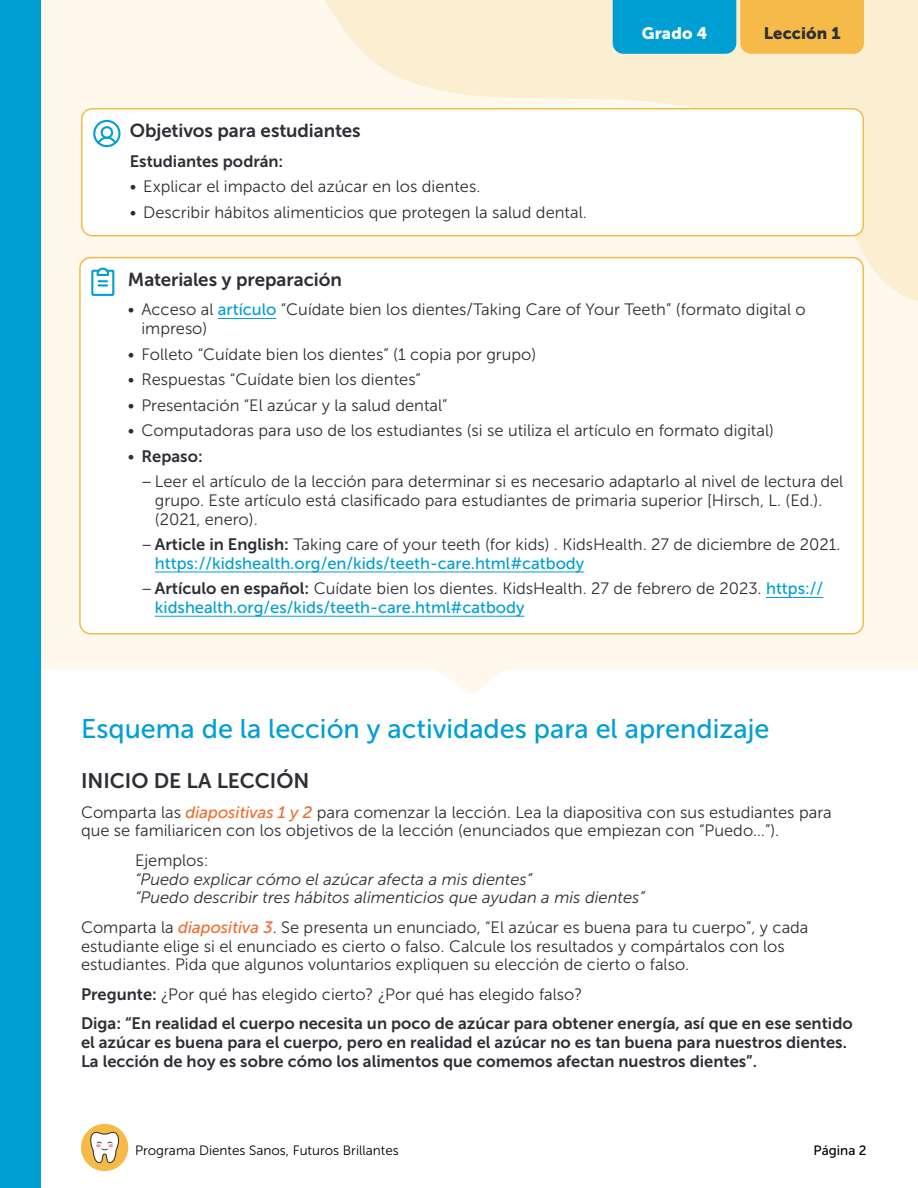
<style>
.page{position:relative;width:918px;height:1188px;background:#fff}
.page>*{position:absolute;margin:0;border:0;box-sizing:border-box;transform-origin:0 0}
.t1{font:27px "Museo Sans 500";color:#009fd3}
.t2{font:21px "Museo Sans 700";color:#2c2f35}
.t3{font:18.75px "Museo Sans 700";letter-spacing:-.005em;color:#2c2f35}
.t4{font:16.5px/18.8px "Museo Sans 300";color:#2c2f35}
.t5{font:16.5px/18.8px "Museo Sans 700";color:#2c2f35}
.t6{font:italic 16.5px/18.8px "Museo Sans 300";color:#2c2f35}
.t7{font:16.5px "Museo Sans 500";color:#009fd3}
.t8{font:16.5px "Museo Sans 900";letter-spacing:.01em;color:#2c2f35}
.t9{font:16.5px "Museo Sans 900";letter-spacing:.01em;color:#fff}
.t10{font:13.5px "Museo Sans 300";color:#000}
.t11{font:13.5px "Museo Sans 500";color:#000}
.s1{font-family:"Museo Sans 500";color:#009fd3}
.s2{font-family:"Museo Sans 300"}
.s3{font-family:"Museo Sans Rounded 300"}
.s4{font-family:"Museo Sans 700"}
.s5{font-family:"Museo Sans 500";font-style:italic;color:#ed6c2d}
</style>
<div class="page">
<div style="left:0;top:0;width:918px;height:669px;background:#fef8ed"></div>
<svg style="left:433px;top:669px;width:76px;height:25px"></svg>
<div style="left:0;top:0;width:40px;height:1188px;background:#009fd3"></div>
<svg style="left:306px;top:0;width:612px;height:301px;fill:#fceed1"></svg>
<div style="left:81px;top:1124px;width:47px;height:47px;background:#f5ba47;border-radius:50%"></div>
<svg style="left:90px;top:1132px;width:29px;height:31px"></svg>
<div style="left:82px;top:109px;width:781px;height:127px;background:#fff;border-radius:11px"></div>
<div style="left:81px;top:108px;width:783px;height:129px;border:2px solid #f5ba47;border-radius:11px"></div>
<div style="left:80px;top:258px;width:783px;height:376px;background:#fff;border-radius:11px"></div>
<hr style="left:218px;top:318px;width:58px;height:1px;background:#009fd3">
<hr style="left:155px;top:572px;width:429px;height:1px;background:#009fd3">
<hr style="left:766px;top:597px;width:57px;height:1px;background:#009fd3">
<hr style="left:155px;top:616px;width:370px;height:1px;background:#009fd3">
<div style="left:79px;top:257px;width:785px;height:378px;border:2px solid #f5ba47;border-radius:11px"></div>
<div style="left:93px;top:120px;width:28px;height:27px;border:2px solid #009fd3;border-radius:50%"></div>
<div style="left:101px;top:126px;width:12px;height:13px;border:2px solid #009fd3;border-radius:50%"></div>
<svg style="left:96px;top:136px;width:22px;height:10px"></svg>
<div style="left:91px;top:270px;width:23px;height:26px;border:2px solid #009fd3"></div>
<svg style="left:95px;top:267px;width:15px;height:19px"></svg>
<svg style="left:613px;top:0;width:251px;height:54px;background:#7eae8e"></svg>
<p class="t3" style="left:130px;top:120px;width:232px">Objetivos para estudiantes</p>
<p class="t5" style="left:130px;top:152px;width:155px">Estudiantes podrán:</p>
<p class="t4" style="left:130px;top:177px;width:352px">• Explicar el impacto del azúcar en los dientes.</p>
<p class="t4" style="left:130px;top:203px;width:459px">• Describir hábitos alimenticios que protegen la salud dental.</p>
<p class="t9" style="left:642px;top:24px;width:67px">Grado 4</p>
<p class="t8" style="left:764px;top:24px;width:78px">Lección 1</p>
<p class="t3" style="left:128px;top:269px;width:215px">Materiales y preparación</p>
<p class="t4" style="left:141px;top:301px;width:666px;text-indent:-13px">• Acceso al <span class="s1">artículo</span> “Cuídate bien los dientes/Taking Care of Your Teeth” (formato digital o impreso)</p>
<p class="t4" style="left:128px;top:345px;width:410px">• Folleto “Cuídate bien los dientes” (1 copia por grupo)</p>
<p class="t4" style="left:128px;top:370px;width:295px">• Respuestas “Cuídate bien los dientes”</p>
<p class="t4" style="left:128px;top:396px;width:321px">• Presentación “El azúcar y la salud dental”</p>
<p class="t4" style="left:128px;top:421px;width:647px">• Computadoras para uso de los estudiantes (si se utiliza el artículo en formato digital)</p>
<p class="t5" style="left:128px;top:447px;width:76px"><span class="s2">•</span> Repaso:</p>
<p class="t4" style="left:155px;top:472px;width:690px;text-indent:-13px"><span class="s3">–</span> Leer el artículo de la lección para determinar si es necesario adaptarlo al nivel de lectura del grupo. Este artículo está clasificado para estudiantes de primaria superior [Hirsch, L. (Ed.). (2021, enero).</p>
<p class="t4" style="left:141px;top:535px;width:701px"><span class="s3">–</span> <span class="s4">Article in English:</span> Taking care of your teeth (for kids) . KidsHealth. 27 de diciembre de 2021.</p>
<p class="t7" style="left:155px;top:554px;width:431px">https://kidshealth.org/en/kids/teeth-care.html#catbody</p>
<p class="t4" style="left:141px;top:579px;width:683px"><span class="s3">–</span> <span class="s4">Artículo en español:</span> Cuídate bien los dientes. KidsHealth. 27 de febrero de 2023. <span class="s1">https://</span></p>
<p class="t7" style="left:155px;top:598px;width:371px">kidshealth.org/es/kids/teeth-care.html#catbody</p>
<h1 class="t1" style="left:81px;top:714px;width:690px">Esquema de la lección y actividades para el aprendizaje</h1>
<p class="t2" style="left:81px;top:769px;width:230px">INICIO DE LA LECCIÓN</p>
<p class="t4" style="left:81px;top:803px;width:752px">Comparta las <span class="s5">diapositivas 1 y 2</span> para comenzar la lección. Lea la diapositiva con sus estudiantes para que se familiaricen con los objetivos de la lección (enunciados que empiezan con “Puedo…”).</p>
<p class="t4" style="left:135px;top:851px;width:75px">Ejemplos:</p>
<p class="t6" style="left:135px;top:870px;width:511px">“Puedo explicar cómo el azúcar afecta a mis dientes”<br>“Puedo describir tres hábitos alimenticios que ayudan a mis dientes”</p>
<p class="t4" style="left:81px;top:918px;width:729px">Comparta la <span class="s5">diapositiva 3</span>. Se presenta un enunciado, “El azúcar es buena para tu cuerpo”, y cada estudiante elige si el enunciado es cierto o falso. Calcule los resultados y compártalos con los estudiantes. Pida que algunos voluntarios expliquen su elección de cierto o falso.</p>
<p class="t4" style="left:81px;top:985px;width:503px"><span class="s4">Pregunte:</span> ¿Por qué has elegido cierto? ¿Por qué has elegido falso?</p>
<p class="t5" style="left:81px;top:1014px;width:773px">Diga: “En realidad el cuerpo necesita un poco de azúcar para obtener energía, así que en ese sentido el azúcar es buena para el cuerpo, pero en realidad el azúcar no es tan buena para nuestros dientes.<br>La lección de hoy es sobre cómo los alimentos que comemos afectan nuestros dientes”.</p>
<p class="t10" style="left:135px;top:1143px;width:265px">Programa Dientes Sanos, Futuros Brillantes</p>
<p class="t11" style="left:814px;top:1143px;width:55px">Página 2</p>
</div>
